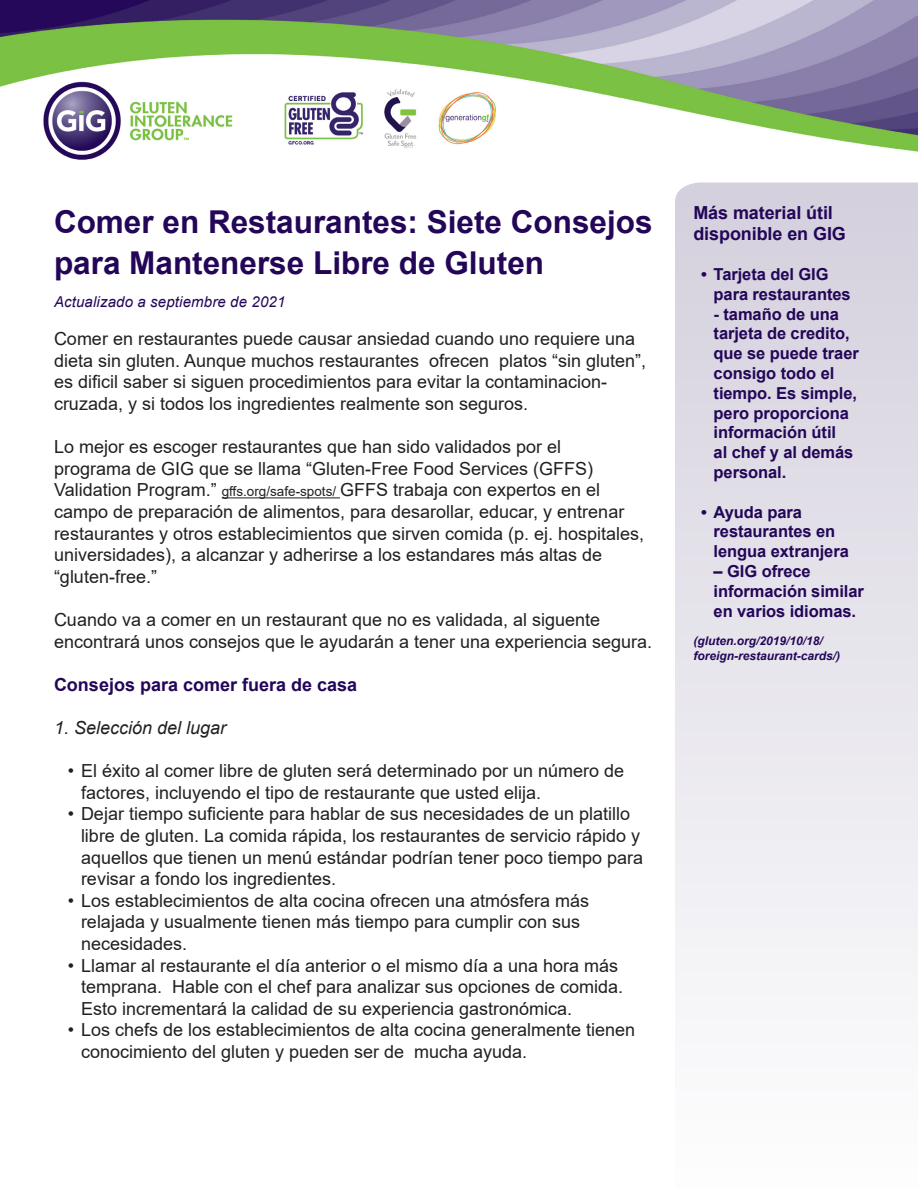
<style>
.page{position:relative;width:918px;height:1188px;background:#fff}
.page>*{position:absolute;margin:0;border:0;box-sizing:border-box;transform-origin:0 0}
.t1{font:700 31.5px/40.5px "Arial";color:#230658}
.t2{font:18px/21.6px "Arial";color:#231f20}
.t3{font:700 18px/21.6px "Arial";letter-spacing:-.005em;color:#230658}
.t4{font:italic 18px "Arial";color:#231f20}
.t5{font:700 16.5px/19.8px "Arial";letter-spacing:-.005em;color:#230658}
.t6{font:italic 15px "Arial";letter-spacing:.01em;color:#230658}
.t7{font:italic 700 12px/14.4px "Arial";color:#230658}
.s1{font-size:13.5px}
</style>
<div class="page">
<svg style="left:675px;top:183px;width:243px;height:809px;fill:#e5e2ea"></svg>
<hr style="left:222px;top:497px;width:118px;height:1px;background:#231f20">
<img style="left:0;top:0;width:918px;height:160px">
<p class="t1" style="left:54px;top:202px;width:600px">Comer en Restaurantes: Siete Consejos para Mantenerse Libre de Gluten</p>
<p class="t6" style="left:54px;top:292px;width:233px">Actualizado a septiembre de 2021</p>
<p class="t2" style="left:54px;top:328px;width:594px">Comer en restaurantes puede causar ansiedad cuando uno requiere una dieta sin gluten. Aunque muchos restaurantes ofrecen platos “sin gluten”, es dificil saber si siguen procedimientos para evitar la contaminacion&shy;cruzada, y si todos los ingredientes realmente son seguros.</p>
<p class="t2" style="left:54px;top:436px;width:592px">Lo mejor es escoger restaurantes que han sido validados por el<br>programa de GIG que se llama “Gluten-Free Food Services (GFFS)<br>Validation Program.” <span class="s1">gffs.org/safe-spots/</span> GFFS trabaja con expertos en el campo de preparación de alimentos, para desarollar, educar, y entrenar restaurantes y otros establecimientos que sirven comida (p. ej. hospitales, universidades), a alcanzar y adherirse a los estandares más altas de “gluten-free.”</p>
<p class="t2" style="left:54px;top:609px;width:600px">Cuando va a comer en un restaurant que no es validada, al siguente encontrará unos consejos que le ayudarán a tener una experiencia segura.</p>
<p class="t3" style="left:54px;top:674px;width:305px">Consejos para comer fuera de casa</p>
<p class="t4" style="left:54px;top:716px;width:174px">1. Selección del lugar</p>
<p class="t2" style="left:81px;top:760px;width:545px;text-indent:-13px">• El éxito al comer libre de gluten será determinado por un número de factores, incluyendo el tipo de restaurante que usted elija.</p>
<p class="t2" style="left:81px;top:803px;width:564px;text-indent:-13px">• Dejar tiempo suficiente para hablar de sus necesidades de un platillo libre de gluten. La comida rápida, los restaurantes de servicio rápido y aquellos que tienen un menú estándar podrían tener poco tiempo para revisar a fondo los ingredientes.</p>
<p class="t2" style="left:81px;top:890px;width:510px;text-indent:-13px">• Los establecimientos de alta cocina ofrecen una atmósfera más relajada y usualmente tienen más tiempo para cumplir con sus necesidades.</p>
<p class="t2" style="left:81px;top:954px;width:544px;text-indent:-13px">• Llamar al restaurante el día anterior o el mismo día a una hora más temprana. Hable con el chef para analizar sus opciones de comida.<br>Esto incrementará la calidad de su experiencia gastronómica.</p>
<p class="t2" style="left:81px;top:1019px;width:556px;text-indent:-13px">• Los chefs de los establecimientos de alta cocina generalmente tienen conocimiento del gluten y pueden ser de mucha ayuda.</p>
<p class="t3" style="left:693px;top:202px;width:154px">Más material útil disponible en GIG</p>
<p class="t5" style="left:714px;top:265px;width:139px;text-indent:-12px">• Tarjeta del GIG para restaurantes</p>
<p class="t5" style="left:714px;top:304px;width:147px">- tamaño de una tarjeta de credito, que se puede traer consigo todo el tiempo. Es simple, pero proporciona información útil<br>al chef y al demás personal.</p>
<p class="t5" style="left:714px;top:502px;width:137px;text-indent:-12px">• Ayuda para restaurantes en lengua extranjera</p>
<p class="t5" style="left:714px;top:562px;width:152px">– GIG ofrece información similar en varios idiomas.</p>
<p class="t7" style="left:693px;top:634px;width:148px">(gluten.org/2019/10/18/ foreign-restaurant-cards/)</p>
</div>
